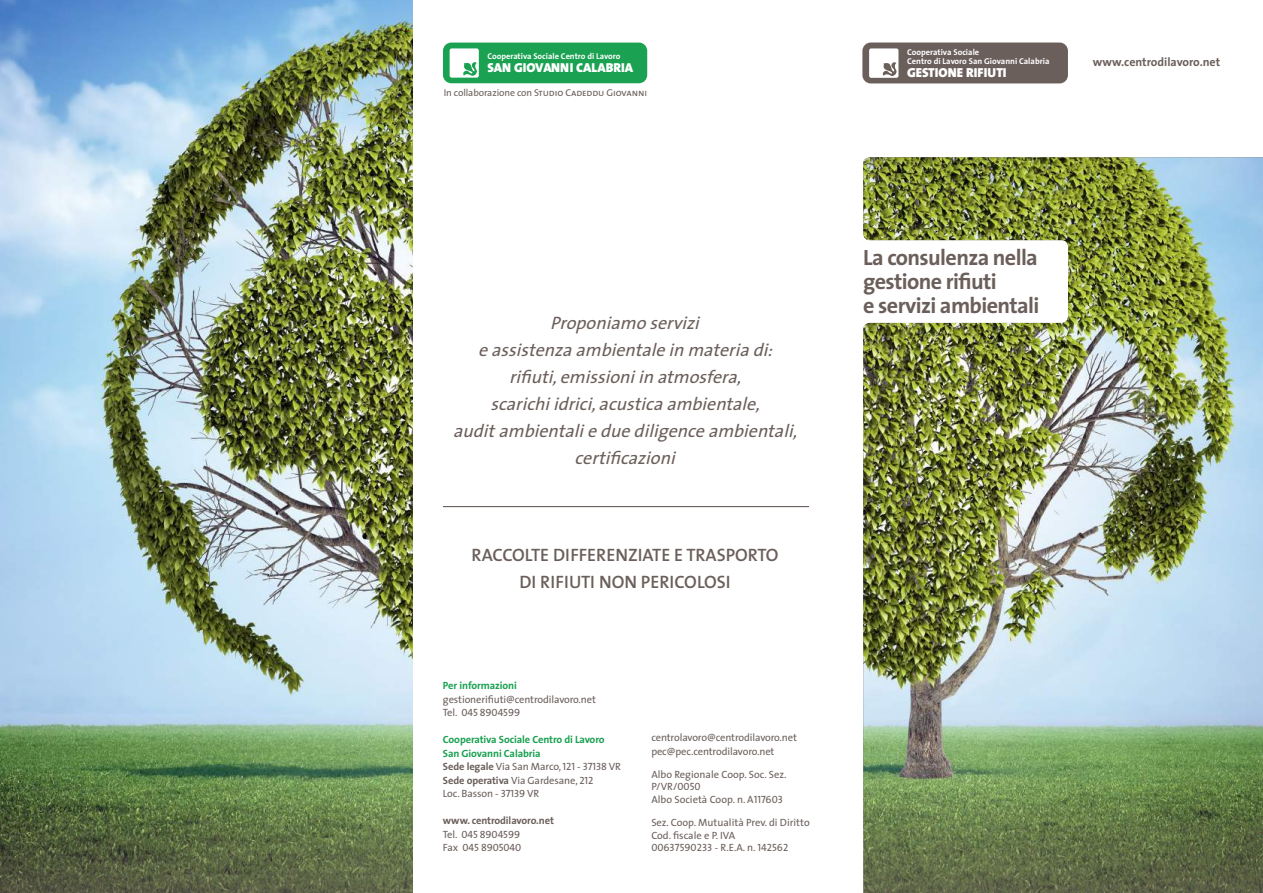
<style>
.page{position:relative;width:1263px;height:893px;background:#fff}
.page>*{position:absolute;margin:0;border:0;box-sizing:border-box;transform-origin:0 0}
.t1{font:700 22.2px/24px "The Sans";letter-spacing:-.03em;color:#6b5f5b}
.t2{font:italic 18px/27px "The Sans";color:#6b5f5b;text-align:center}
.t3{font:600 18px/27px "The Sans";color:#6b5f5b;text-align:center}
.t4{font:13.05px "The Sans Black Caps";color:#fff}
.t5{font:700 12px "The Sans";color:#6b5f5b}
.t6{font:10.5px/12.6px "The Sans";letter-spacing:-.01em;color:#6b5f5b}
.t7{font:700 10.5px/13.5px "The Sans";letter-spacing:-.01em;color:#1aa151}
.t8{font:10.5px/13.5px "The Sans Caps";letter-spacing:-.01em;color:#6b5f5b}
.t9{font:700 10.5px "The Sans";letter-spacing:-.01em;color:#6b5f5b}
.t10{font:9.9px "The Sans Caps";letter-spacing:-.01em;color:#6b5f5b}
.t11{font:700 8.55px/9.3px "The Sans";color:#fff}
.t12{font:700 8.4px "The Sans";color:#fff}
.s1{font-family:"The Sans"}
.s2{color:#6b5f5b}
.s3{font-weight:400;color:#6b5f5b}
.s4{font-family:"The Sans Caps";font-weight:400;color:#6b5f5b}
.s5{font-family:"The Sans Caps"}
</style>
<div class="page">
<img style="left:863px;top:157px;width:400px;height:736px">
<div style="left:443px;top:43px;width:204px;height:40px;background:#1aa151;border-radius:8px"></div>
<div style="left:450px;top:48px;width:29px;height:30px;background:#fff;border-radius:2px"></div>
<svg style="left:463px;top:62px;width:14px;height:14px"></svg>
<img style="left:0;top:0;width:412px;height:893px">
<div style="left:862px;top:43px;width:206px;height:40px;background:#6b5f5b;border-radius:8px"></div>
<div style="left:869px;top:48px;width:29px;height:30px;background:#fff;border-radius:2px"></div>
<svg style="left:883px;top:62px;width:13px;height:14px"></svg>
<hr style="left:443px;top:506px;width:366px;height:1px;background:#6b5f5b">
<p class="t12" style="left:487px;top:49px;width:134px">Cooperativa Sociale Centro di Lavoro</p>
<p class="t4" style="left:487px;top:56px;width:147px">SAN GIOVANNI CALABRIA</p>
<p class="t10" style="left:444px;top:84px;width:205px"><span class="s1">In collaborazione con</span> Studio Cadeddu Giovanni</p>
<p class="t11" style="left:907px;top:47px;width:144px">Cooperativa Sociale<br>Centro di Lavoro San Giovanni Calabria</p>
<p class="t4" style="left:907px;top:61px;width:101px">GESTIONE RIFIUTI</p>
<p class="t5" style="left:1093px;top:52px;width:129px">www.centrodilavoro.net</p>
<h2 class="t2" style="left:453px;top:309px;width:352px">Proponiamoservizi eassistenzaambientaleinmateriadi: rifiuti,emissioniinatmosfera, scarichiidrici,acusticaambientale, auditambientalieduediligenceambientali, certificazioni</h2>
<h2 class="t3" style="left:472px;top:541px;width:308px">RACCOLTE DIFFERENZIATE E TRASPORTO<br>DI RIFIUTI NON PERICOLOSI</h2>
<p class="t7" style="left:443px;top:679px;width:75px">Per informazioni</p>
<p class="t6" style="left:443px;top:693px;width:155px">gestionerifiuti@centrodilavoro.net</p>
<p class="t8" style="left:443px;top:706px;width:79px"><span class="s1">Tel.</span> 045 8904599</p>
<p class="t7" style="left:443px;top:733px;width:180px">Cooperativa Sociale Centro di Lavoro<br>San Giovanni Calabria<br><span class="s2">Sede legale</span> <span class="s3">Via San Marco,</span> <span class="s4">121 - 37138</span> <span class="s3">VR<br></span><span class="s2">Sede operativa</span> <span class="s3">Via Gardesane,</span> <span class="s4">212<br></span><span class="s3">Loc. Basson -</span> <span class="s4">37139</span> <span class="s3">VR</span></p>
<p class="t9" style="left:443px;top:812px;width:112px">www. centrodilavoro.net</p>
<p class="t8" style="left:443px;top:827px;width:80px"><span class="s1">Tel.</span> 045 8904599<br><span class="s1">Fax</span> 045 8905040</p>
<p class="t6" style="left:651px;top:731px;width:147px;line-height:13.5px">centrolavoro@centrodilavoro.net pec@pec.centrodilavoro.net</p>
<p class="t6" style="left:651px;top:768px;width:137px">Albo Regionale Coop. Soc. Sez.<br>P/VR/<span class="s5">0050<br></span>Albo Società Coop. n. <span class="s5">A117603</span></p>
<p class="t6" style="left:651px;top:816px;width:160px">Sez. Coop. Mutualità Prev. di Diritto<br>Cod. fiscale e P. IVA</p>
<p class="t8" style="left:651px;top:841px;width:138px">00637590233 - <span class="s1">R.E.A. n.</span> 142562</p>
<h1 class="t1" style="left:863px;top:245px;width:178px">La consulenza nella gestione rifiuti<br>e servizi ambientali</h1>
</div>
